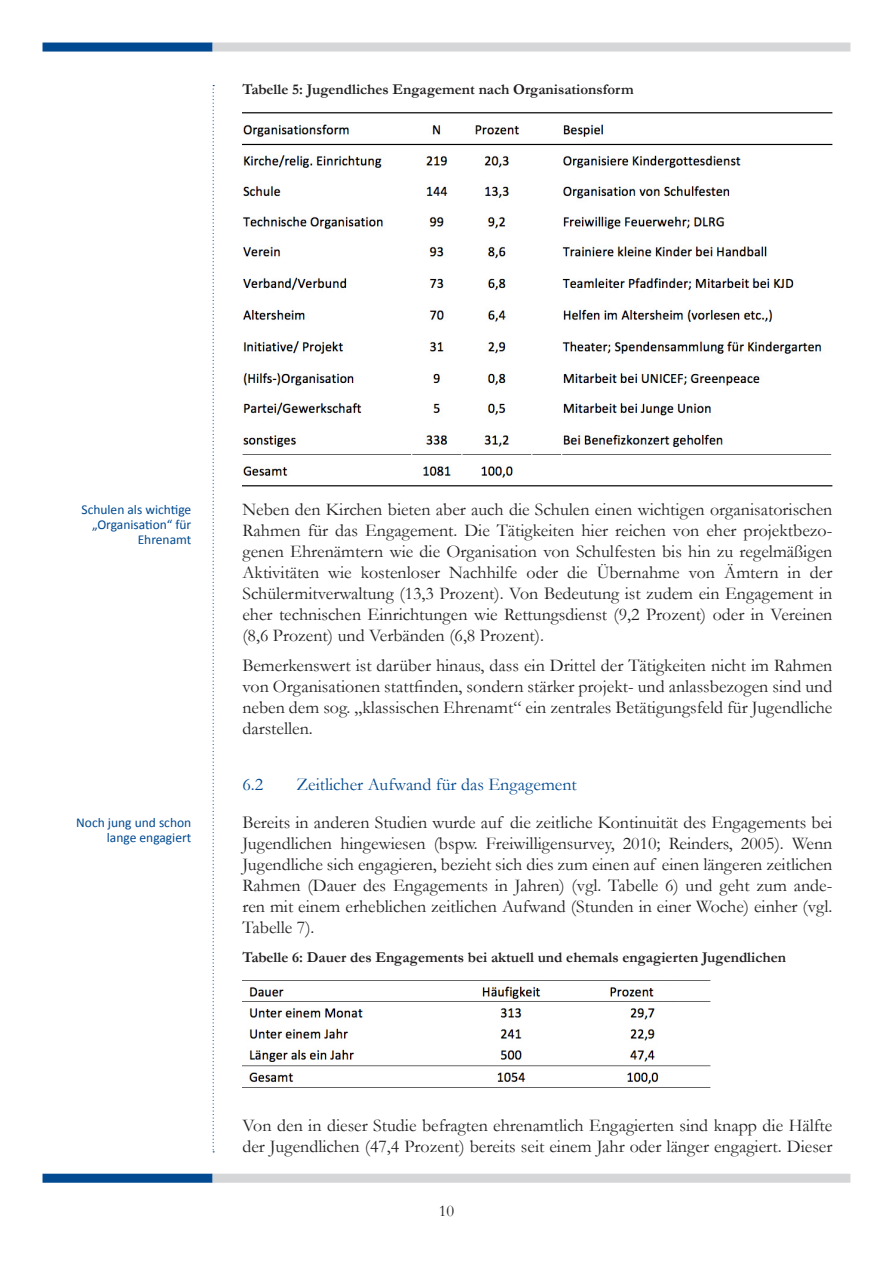
<style>
.page{position:relative;width:893px;height:1263px;background:#fff}
.page>*{position:absolute;margin:0;border:0;box-sizing:border-box;transform-origin:0 0}
.t1{font:18px/21px "Garamond";color:#231f20;text-align:justify}
.t2{font:18px "Garamond";color:#014990}
.t3{font:16.5px "Garamond";color:#231f20}
.t4{font:700 15px "Garamond";color:#231f20}
.t5{font:13.5px/15px "Calibri";color:#014990;text-align:right}
</style>
<div class="page">
<div style="left:43px;top:1174px;width:170px;height:9px;background:#014990;border:2px solid #014990"></div>
<svg style="left:213px;top:85px;width:1px;height:1067px"></svg>
<div style="left:213px;top:1174px;width:637px;height:9px;background:#d5d6d8;border:2px solid #d5d6d8"></div>
<div style="left:43px;top:43px;width:170px;height:9px;background:#014990;border:2px solid #014990"></div>
<div style="left:213px;top:43px;width:637px;height:9px;background:#d5d6d8;border:2px solid #d5d6d8"></div>
<img style="left:242px;top:112px;width:590px;height:374px">
<img style="left:243px;top:980px;width:468px;height:108px">
<div style="left:656px;top:983px;width:23px;height:16px;background:#fff"></div>
<p class="t4" style="left:242px;top:80px;width:393px">Tabelle 5: Jugendliches Engagement nach Organisationsform</p>
<p class="t5" style="left:81px;top:502px;width:111px">Schulen als wichtige „Organisation“ für<br>Ehrenamt</p>
<p class="t5" style="left:76px;top:815px;width:117px">Noch jung und schon lange engagiert</p>
<p class="t1" style="left:242px;top:499px;width:591px">Neben den Kirchen bieten aber auch die Schulen einen wichtigen organisatorischen Rahmen für das Engagement. Die Tätigkeiten hier reichen von eher projektbezo&shy;genen Ehrenämtern wie die Organisation von Schulfesten bis hin zu regelmäßigen Aktivitäten wie kostenloser Nachhilfe oder die Übernahme von Ämtern in der Schülermitverwaltung (13,3 Prozent). Von Bedeutung ist zudem ein Engagement in eher technischen Einrichtungen wie Rettungsdienst (9,2 Prozent) oder in Vereinen (8,6 Prozent) und Verbänden (6,8 Prozent).</p>
<p class="t1" style="left:242px;top:655px;width:591px">Bemerkenswert ist darüber hinaus, dass ein Drittel der Tätigkeiten nicht im Rahmen von Organisationen stattfinden, sondern stärker projekt- und anlassbezogen sind und neben dem sog. „klassischen Ehrenamt“ ein zentrales Betätigungsfeld für Jugendliche darstellen.</p>
<p class="t2" style="left:242px;top:773px;width:22px">6.2</p>
<p class="t2" style="left:296px;top:773px;width:282px">Zeitlicher Aufwand für das Engagement</p>
<p class="t1" style="left:242px;top:811px;width:591px">Bereits in anderen Studien wurde auf die zeitliche Kontinuität des Engagements bei Jugendlichen hingewiesen (bspw. Freiwilligensurvey, 2010; Reinders, 2005). Wenn Jugendliche sich engagieren, bezieht sich dies zum einen auf einen längeren zeitlichen Rahmen (Dauer des Engagements in Jahren) (vgl. Tabelle 6) und geht zum ande&shy;ren mit einem erheblichen zeitlichen Aufwand (Stunden in einer Woche) einher (vgl.<br>Tabelle 7).</p>
<p class="t4" style="left:242px;top:948px;width:545px">Tabelle 6: Dauer des Engagements bei aktuell und ehemals engagierten Jugendlichen</p>
<p class="t1" style="left:242px;top:1114px;width:591px">Von den in dieser Studie befragten ehrenamtlich Engagierten sind knapp die Hälfte der Jugendlichen (47,4 Prozent) bereits seit einem Jahr oder länger engagiert. Dieser</p>
<p class="t3" style="left:439px;top:1201px;width:17px">10</p>
</div>
